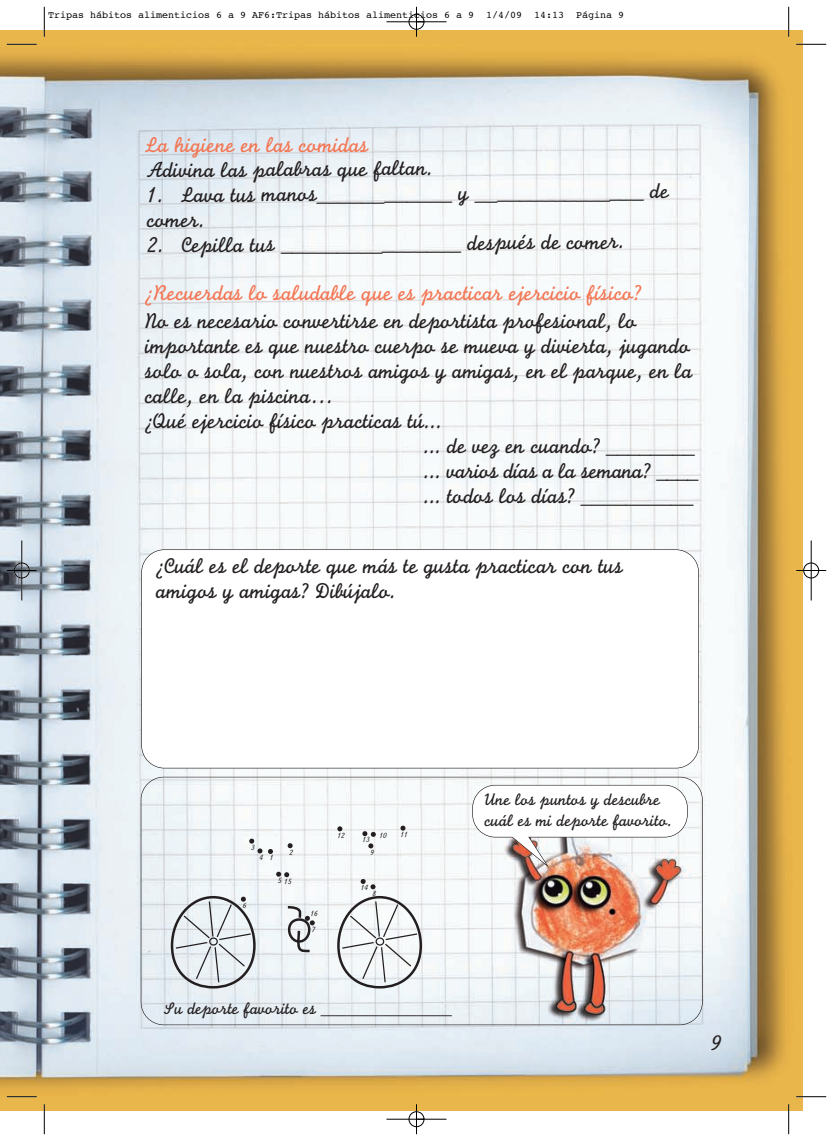
<style>
.page{position:relative;width:833px;height:1141px;background:#fff}
.page>*{position:absolute;margin:0;border:0;box-sizing:border-box;transform-origin:0 0}
.t1{font:22.62px "Monoline Script";color:#f37653}
.t2{font:22.5px/27px "Monoline Script";color:#231f20}
.t3{font:22.5px "Monoline Script";letter-spacing:-.02em;color:#231f20}
.t4{font:17.5px/21px "Monoline Script";color:#231f20}
.t5{font:10px "Courier";color:#000}
.t6{font:8px "Monoline Script";color:#231f20}
</style>
<div class="page">
<img style="left:0;top:30px;width:803px;height:1081px">
<div style="left:141px;top:777px;width:561px;height:248px;border:1px solid #231f20;border-radius:23px"></div>
<div style="left:142px;top:550px;width:556px;height:218px;background:#fff;border-radius:23px"></div>
<div style="left:141px;top:549px;width:558px;height:219px;border:1px solid #231f20;border-radius:23px"></div>
<svg style="left:472px;top:785px;width:215px;height:83px"></svg>
<svg style="left:288px;top:843px;width:5px;height:5px"></svg>
<svg style="left:268px;top:849px;width:5px;height:5px"></svg>
<svg style="left:337px;top:896px;width:85px;height:92px"></svg>
<svg style="left:360px;top:879px;width:15px;height:10px"></svg>
<svg style="left:368px;top:843px;width:5px;height:5px"></svg>
<svg style="left:400px;top:826px;width:5px;height:5px"></svg>
<svg style="left:337px;top:826px;width:5px;height:5px"></svg>
<svg style="left:362px;top:831px;width:14px;height:6px"></svg>
<svg style="left:171px;top:896px;width:85px;height:92px;background:#ced3d6"></svg>
<svg style="left:276px;top:872px;width:13px;height:5px"></svg>
<svg style="left:249px;top:839px;width:13px;height:14px"></svg>
<svg style="left:288px;top:906px;width:27px;height:49px"></svg>
<hr style="left:44px;top:7px;width:1px;height:30px;background:#000">
<hr style="left:7px;top:44px;width:30px;height:1px;background:#000">
<hr style="left:788px;top:7px;width:1px;height:30px;background:#000">
<hr style="left:796px;top:44px;width:30px;height:1px;background:#000">
<hr style="left:44px;top:1104px;width:1px;height:30px;background:#000">
<hr style="left:7px;top:1096px;width:30px;height:1px;background:#000">
<hr style="left:788px;top:1104px;width:1px;height:30px;background:#000">
<hr style="left:796px;top:1096px;width:30px;height:1px;background:#000">
<hr style="left:21px;top:540px;width:1px;height:60px;background:#fff">
<div style="left:409px;top:14px;width:15px;height:16px;border:1px solid #fff;border-radius:50%"></div>
<div style="left:14px;top:563px;width:16px;height:15px;border:1px solid #fff;border-radius:50%"></div>
<hr style="left:386px;top:22px;width:60px;height:1px;background:#000">
<hr style="left:386px;top:1119px;width:60px;height:1px;background:#000">
<hr style="left:22px;top:540px;width:1px;height:60px;background:#000">
<hr style="left:811px;top:540px;width:1px;height:60px;background:#000">
<hr style="left:416px;top:7px;width:1px;height:30px;background:#000">
<hr style="left:416px;top:1104px;width:1px;height:30px;background:#000">
<hr style="left:7px;top:570px;width:30px;height:1px;background:#000">
<hr style="left:796px;top:570px;width:30px;height:1px;background:#000">
<div style="left:409px;top:14px;width:15px;height:15px;border:1px solid #000;border-radius:50%"></div>
<div style="left:409px;top:1111px;width:15px;height:16px;border:1px solid #000;border-radius:50%"></div>
<div style="left:14px;top:563px;width:15px;height:15px;border:1px solid #000;border-radius:50%"></div>
<div style="left:803px;top:563px;width:16px;height:15px;border:1px solid #000;border-radius:50%"></div>
<svg style="left:711px;top:1035px;width:10px;height:16px"></svg>
<p class="t5" style="left:48px;top:11px;width:577px">Tripas hábitos alimenticios 6 a 9 AF6:Tripas hábitos alimenticios 6 a 9 1/4/09 14:13 Página 9</p>
<p class="t1" style="left:145px;top:138px;width:225px">La higiene en las comidas</p>
<p class="t2" style="left:146px;top:158px;width:288px">Adivina las palabras que faltan.</p>
<p class="t2" style="left:147px;top:182px;width:524px">1. Lava tus manos____________ y _______________ de comer.</p>
<p class="t2" style="left:147px;top:232px;width:479px">2. Cepilla tus ________________ después de comer.</p>
<p class="t1" style="left:145px;top:285px;width:498px">¿Recuerdas lo saludable que es practicar ejercicio físico?</p>
<p class="t2" style="left:145px;top:310px;width:493px">No es necesario convertirse en deportista profesional, lo</p>
<p class="t2" style="left:145px;top:335px;width:547px">importante es que nuestro cuerpo se mueva y divierta, jugando</p>
<p class="t2" style="left:145px;top:360px;width:549px">solo o sola, con nuestros amigos y amigas, en el parque, en la</p>
<p class="t2" style="left:145px;top:385px;width:190px">calle, en la piscina…</p>
<p class="t2" style="left:145px;top:410px;width:298px">¿Qué ejercicio físico practicas tú...</p>
<p class="t2" style="left:423px;top:435px;width:273px">... de vez en cuando? ________</p>
<p class="t3" style="left:423px;top:464px;width:276px">... varios días a la semana? ____</p>
<p class="t2" style="left:423px;top:485px;width:272px">... todos los días? __________</p>
<p class="t2" style="left:156px;top:556px;width:468px;line-height:25px">¿Cuál es el deporte que más te gusta practicar con tus amigos y amigas? Dibújalo.</p>
<p class="t6" style="left:251px;top:845px;width:5px">3</p>
<p class="t6" style="left:259px;top:855px;width:16px">4 1</p>
<p class="t6" style="left:290px;top:849px;width:5px">2</p>
<p class="t6" style="left:243px;top:903px;width:5px">6</p>
<p class="t6" style="left:278px;top:878px;width:15px">515</p>
<p class="t6" style="left:310px;top:910px;width:9px">16</p>
<p class="t6" style="left:312px;top:926px;width:5px">7</p>
<p class="t6" style="left:337px;top:832px;width:9px">12</p>
<p class="t6" style="left:400px;top:832px;width:9px">11</p>
<p class="t6" style="left:362px;top:837px;width:9px">13</p>
<p class="t6" style="left:379px;top:833px;width:9px">10</p>
<p class="t6" style="left:370px;top:850px;width:5px">9</p>
<p class="t6" style="left:361px;top:885px;width:9px">14</p>
<p class="t6" style="left:372px;top:890px;width:5px">8</p>
<p class="t4" style="left:163px;top:1000px;width:290px">Su deporte favorito es _______________</p>
<p class="t4" style="left:484px;top:791px;width:189px">Une los puntos y descubre cuál es mi deporte favorito.</p>
</div>
